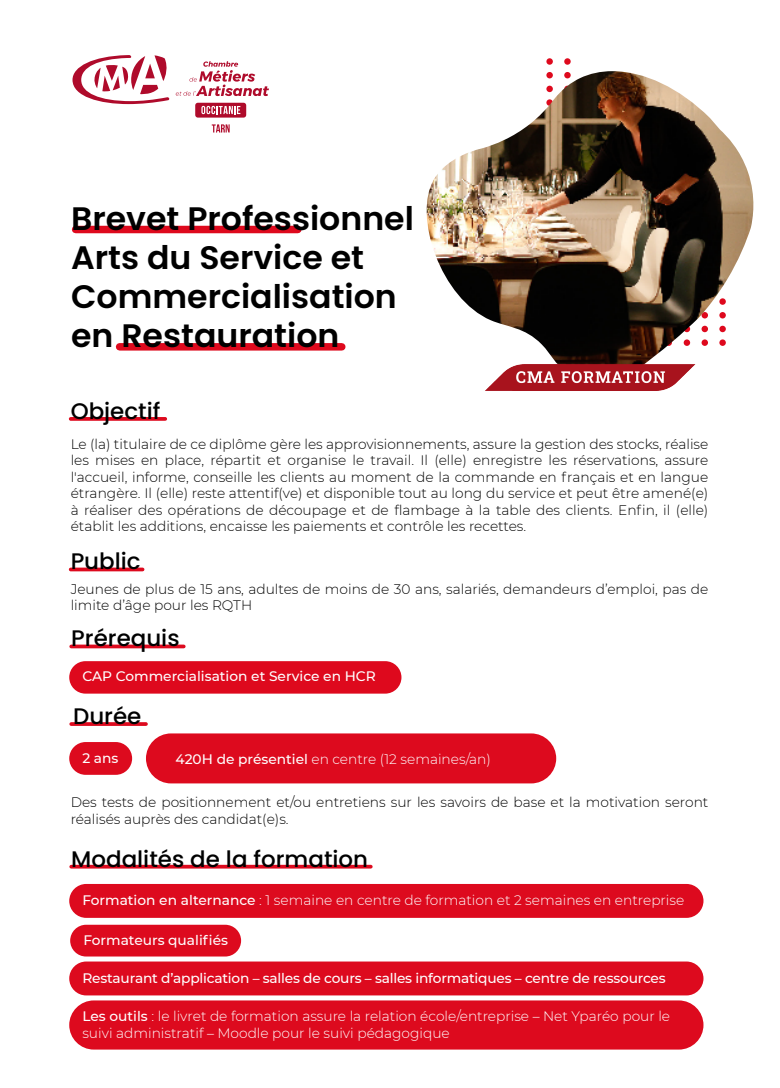
<style>
.page{position:relative;width:780px;height:1088px;background:#fff}
.page>*{position:absolute;margin:0;border:0;box-sizing:border-box;transform-origin:0 0}
.t1{font:600 32.5px/39px "Poppins";color:#000}
.t2{font:500 22.5px "Poppins";color:#000}
.t3{font:300 13.75px/16.5px "Montserrat";color:#000}
.t4{font:300 13.75px/16.5px "Montserrat";color:#fff}
.t5{font:500 13.75px "Montserrat";letter-spacing:-.015em;color:#fff}
.s1{font-weight:500}
</style>
<div class="page">
<div style="left:564px;top:58px;width:6px;height:7px;background:#de091d;border-radius:50%"></div>
<div style="left:546px;top:58px;width:7px;height:7px;background:#de091d;border-radius:50%"></div>
<div style="left:120px;top:343px;width:222px;height:8px;background:#de091d"></div>
<div style="left:76px;top:226px;width:222px;height:7px;background:#de091d"></div>
<img style="left:426px;top:71px;width:327px;height:275px">
<svg style="left:72px;top:55px;width:97px;height:49px"></svg>
<div style="left:195px;top:103px;width:51px;height:15px;background:#af0b2b;border-radius:3px"></div>
<svg style="left:176px;top:61px;width:93px;height:35px"></svg>
<svg style="left:201px;top:106px;width:39px;height:8px"></svg>
<svg style="left:212px;top:124px;width:18px;height:8px"></svg>
<div style="left:69px;top:661px;width:332px;height:32px;background:#de091d;border-radius:16px"></div>
<svg style="left:71px;top:417px;width:94px;height:4px"></svg>
<hr style="left:71px;top:568px;width:72px;height:3px;background:#dd0a1e">
<div style="left:69px;top:742px;width:63px;height:33px;background:#dd0a1e;border-radius:16px"></div>
<div style="left:69px;top:884px;width:634px;height:34px;background:#dd0a1e;border-radius:17px"></div>
<svg style="left:71px;top:722px;width:75px;height:4px"></svg>
<svg style="left:71px;top:644px;width:113px;height:4px"></svg>
<hr style="left:71px;top:865px;width:300px;height:3px;background:#dd0a1e">
<div style="left:70px;top:925px;width:171px;height:31px;background:#dd0a1e;border-radius:16px"></div>
<div style="left:69px;top:1000px;width:634px;height:49px;background:#dd0a1e;border-radius:25px"></div>
<div style="left:69px;top:961px;width:634px;height:34px;background:#dd0a1e;border-radius:17px"></div>
<div style="left:146px;top:733px;width:410px;height:50px;background:#dd0a1e;border-radius:25px"></div>
<img style="left:469px;top:340px;width:241px;height:51px">
<h1 class="t1" style="left:71px;top:199px;width:344px">Brevet Professionnel<br>Arts du Service et<br>Commercialisation en Restauration</h1>
<h2 class="t2" style="left:71px;top:398px;width:91px">Objectif</h2>
<p class="t3" style="left:71px;top:435px;width:639px;text-align:justify">Le (la) titulaire de ce diplôme gère les approvisionnements, assure la gestion des stocks, réalise les mises en place, répartit et organise le travail. Il (elle) enregistre les réservations, assure l'accueil, informe, conseille les clients au moment de la commande en français et en langue étrangère. Il (elle) reste attentif(ve) et disponible tout au long du service et peut être amené(e) à réaliser des opérations de découpage et de flambage à la table des clients. Enfin, il (elle) établit les additions, encaisse les paiements et contrôle les recettes.</p>
<h2 class="t2" style="left:71px;top:548px;width:71px">Public</h2>
<p class="t3" style="left:71px;top:580px;width:639px">Jeunes de plus de 15 ans, adultes de moins de 30 ans, salariés, demandeurs d’emploi, pas de limite d’âge pour les RQTH</p>
<h2 class="t2" style="left:71px;top:625px;width:110px">Prérequis</h2>
<p class="t5" style="left:82px;top:666px;width:295px">CAP Commercialisation et Service en HCR</p>
<h2 class="t2" style="left:73px;top:703px;width:70px">Durée</h2>
<p class="t5" style="left:82px;top:748px;width:38px">2 ans</p>
<p class="t4" style="left:175px;top:750px;width:317px"><span class="s1">420H de présentiel</span> en centre (12 semaines/an)</p>
<p class="t3" style="left:71px;top:794px;width:639px">Des tests de positionnement et/ou entretiens sur les savoirs de base et la motivation seront réalisés auprès des candidat(e)s.</p>
<h2 class="t2" style="left:71px;top:846px;width:298px">Modalités de la formation</h2>
<p class="t4" style="left:82px;top:891px;width:603px"><span class="s1">Formation en alternance</span> : 1 semaine en centre de formation et 2 semaines en entreprise</p>
<p class="t5" style="left:83px;top:930px;width:146px">Formateurs qualifiés</p>
<p class="t5" style="left:82px;top:968px;width:584px">Restaurant d’application – salles de cours – salles informatiques – centre de ressources</p>
<p class="t4" style="left:82px;top:1008px;width:589px"><span class="s1">Les outils</span> : le livret de formation assure la relation école/entreprise – Net Yparéo pour le suivi administratif – Moodle pour le suivi pédagogique</p>
</div>
